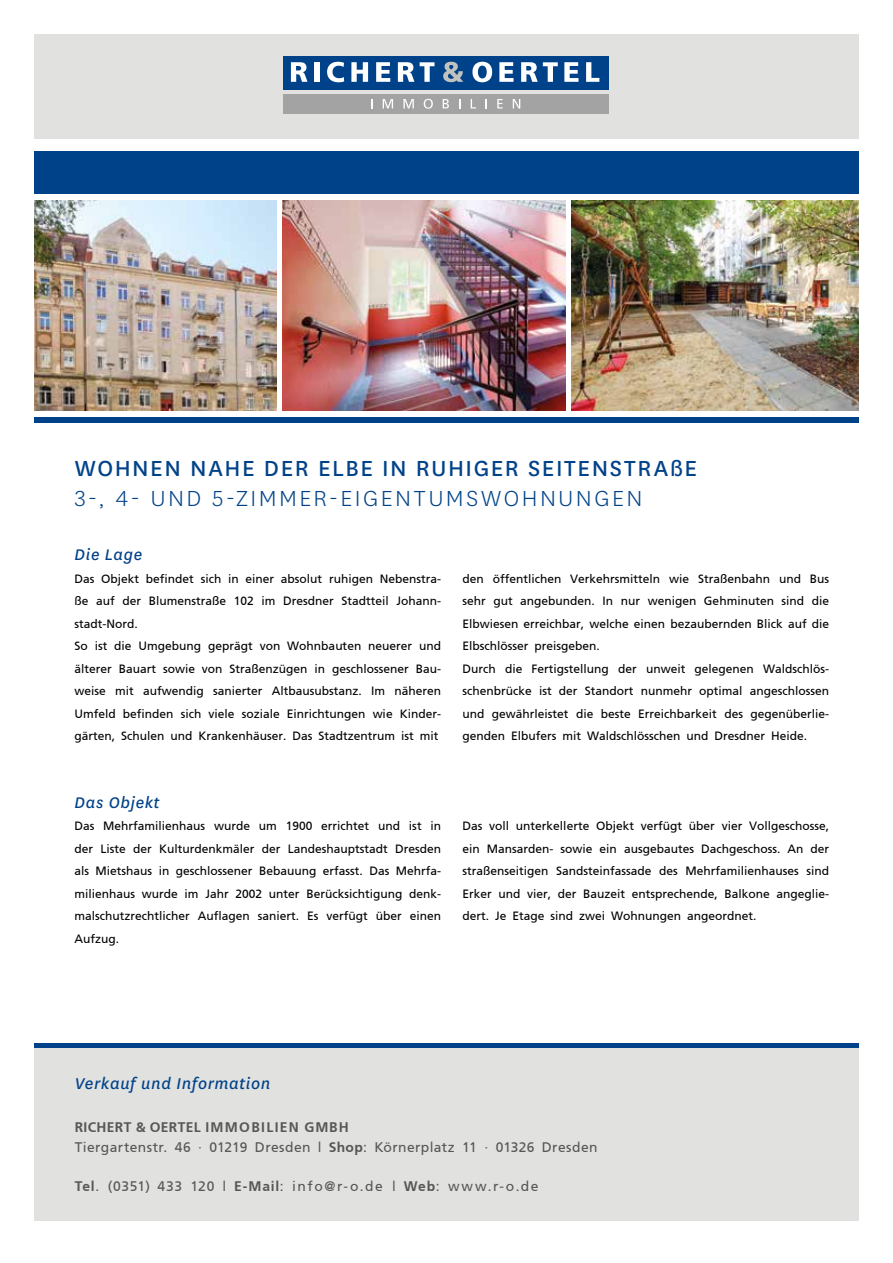
<style>
.page{position:relative;width:893px;height:1263px;background:#fff}
.page>*{position:absolute;margin:0;border:0;box-sizing:border-box;transform-origin:0 0}
.t1{font:25.5px/30.6px "National";letter-spacing:.06em;color:#004289}
.t2{font:italic 18.3px "National";letter-spacing:.03em;color:#004289}
.t3{font:italic 18px "National";letter-spacing:.04em;color:#004289}
.t4{font:13.8px "Frutiger Roman";letter-spacing:.03em;color:#575756}
.t5{font:13.8px "Frutiger Roman";letter-spacing:.085em;color:#575756}
.t6{font:700 13.8px "Frutiger";letter-spacing:.06em;color:#575756}
.t7{font:12px/22.5px "Frutiger Roman";color:#000}
.s1{font-size:24px}
.s2{font-weight:300}
.s3{font-family:"Frutiger";font-weight:700}
</style>
<div class="page">
<div style="left:34px;top:34px;width:825px;height:104px;background:#e1e1e0"></div>
<div style="left:34px;top:1045px;width:825px;height:175px;background:#e1e1e0"></div>
<hr style="left:34px;top:1043px;width:825px;height:4px;background:#004289">
<div style="left:284px;top:57px;width:325px;height:33px;background:#004289"></div>
<div style="left:284px;top:94px;width:325px;height:19px;background:#a3a3a3"></div>
<svg style="left:291px;top:62px;width:16px;height:20px"></svg>
<div style="left:314px;top:62px;width:6px;height:20px;background:#fff"></div>
<svg style="left:327px;top:62px;width:17px;height:20px"></svg>
<svg style="left:351px;top:62px;width:17px;height:20px"></svg>
<svg style="left:376px;top:62px;width:14px;height:20px"></svg>
<svg style="left:398px;top:62px;width:16px;height:20px"></svg>
<svg style="left:420px;top:62px;width:14px;height:20px"></svg>
<svg style="left:443px;top:62px;width:20px;height:20px"></svg>
<svg style="left:472px;top:62px;width:20px;height:20px"></svg>
<svg style="left:499px;top:62px;width:14px;height:20px"></svg>
<svg style="left:521px;top:62px;width:37px;height:20px"></svg>
<svg style="left:564px;top:62px;width:14px;height:20px"></svg>
<svg style="left:586px;top:62px;width:13px;height:20px"></svg>
<svg style="left:383px;top:99px;width:10px;height:9px"></svg>
<svg style="left:403px;top:99px;width:11px;height:9px"></svg>
<svg style="left:424px;top:99px;width:9px;height:10px"></svg>
<svg style="left:443px;top:99px;width:6px;height:9px"></svg>
<svg style="left:471px;top:99px;width:5px;height:9px"></svg>
<svg style="left:497px;top:99px;width:6px;height:9px"></svg>
<svg style="left:513px;top:99px;width:7px;height:9px"></svg>
<div style="left:34px;top:151px;width:825px;height:42px;background:#004289"></div>
<div style="left:34px;top:417px;width:825px;height:6px;background:#004289"></div>
<img style="left:34px;top:200px;width:242px;height:210px">
<img style="left:282px;top:200px;width:284px;height:210px">
<img style="left:572px;top:200px;width:287px;height:210px">
<h1 class="t1" style="left:75px;top:451px;width:624px">WOHNEN NAHE DER ELBE IN RUHIGER SEITENSTRA<span class="s1">ß</span>E<br><span class="s2">3-, 4- UND 5-ZIMMER-EIGENTUMSWOHNUNGEN</span></h1>
<h3 class="t3" style="left:74px;top:543px;width:69px">Die Lage</h3>
<p class="t7" style="left:74px;top:567px;width:368px">Das Objekt befindet sich in einer absolut ruhigen Nebenstra&shy;ße auf der Blumenstraße 102 im Dresdner Stadtteil Johann&shy;stadt-Nord.<br>So ist die Umgebung geprägt von Wohnbauten neuerer und älterer Bauart sowie von Straßenzügen in geschlossener Bau&shy;weise mit aufwendig sanierter Altbausubstanz. Im näheren Umfeld befinden sich viele soziale Einrichtungen wie Kinder&shy;gärten, Schulen und Krankenhäuser. Das Stadtzentrum ist mit</p>
<p class="t7" style="left:462px;top:567px;width:368px">den öffentlichen Verkehrsmitteln wie Straßenbahn und Bus sehr gut angebunden. In nur wenigen Gehminuten sind die Elbwiesen erreichbar, welche einen bezaubernden Blick auf die Elbschlösser preisgeben.<br>Durch die Fertigstellung der unweit gelegenen Waldschlös&shy;schenbrücke ist der Standort nunmehr optimal angeschlossen und gewährleistet die beste Erreichbarkeit des gegenüberlie&shy;genden Elbufers mit Waldschlösschen und Dresdner Heide.</p>
<h3 class="t3" style="left:74px;top:791px;width:87px">Das Objekt</h3>
<p class="t7" style="left:74px;top:815px;width:368px;text-align:justify">Das Mehrfamilienhaus wurde um 1900 errichtet und ist in der Liste der Kulturdenkmäler der Landeshauptstadt Dresden als Mietshaus in geschlossener Bebauung erfasst. Das Mehrfa&shy;milienhaus wurde im Jahr 2002 unter Berücksichtigung denk&shy;malschutzrechtlicher Auflagen saniert. Es verfügt über einen Aufzug.</p>
<p class="t7" style="left:462px;top:815px;width:368px;text-align:justify">Das voll unterkellerte Objekt verfügt über vier Vollgeschosse, ein Mansarden- sowie ein ausgebautes Dachgeschoss. An der straßenseitigen Sandsteinfassade des Mehrfamilienhauses sind Erker und vier, der Bauzeit entsprechende, Balkone angeglie&shy;dert. Je Etage sind zwei Wohnungen angeordnet.</p>
<h2 class="t2" style="left:75px;top:1071px;width:197px">Verkauf und Information</h2>
<p class="t6" style="left:75px;top:1119px;width:275px">RICHERT &amp; OERTEL IMMOBILIEN GMBH</p>
<p class="t4" style="left:75px;top:1139px;width:524px">Tiergartenstr. 46 · 01219 Dresden | <span class="s3">Shop</span>: Körnerplatz 11 · 01326 Dresden</p>
<p class="t5" style="left:75px;top:1178px;width:465px"><span class="s3">Tel</span>. (0351) 433 120 | <span class="s3">E-Mail</span>: info@r-o.de | <span class="s3">Web</span>: www.r-o.de</p>
</div>
